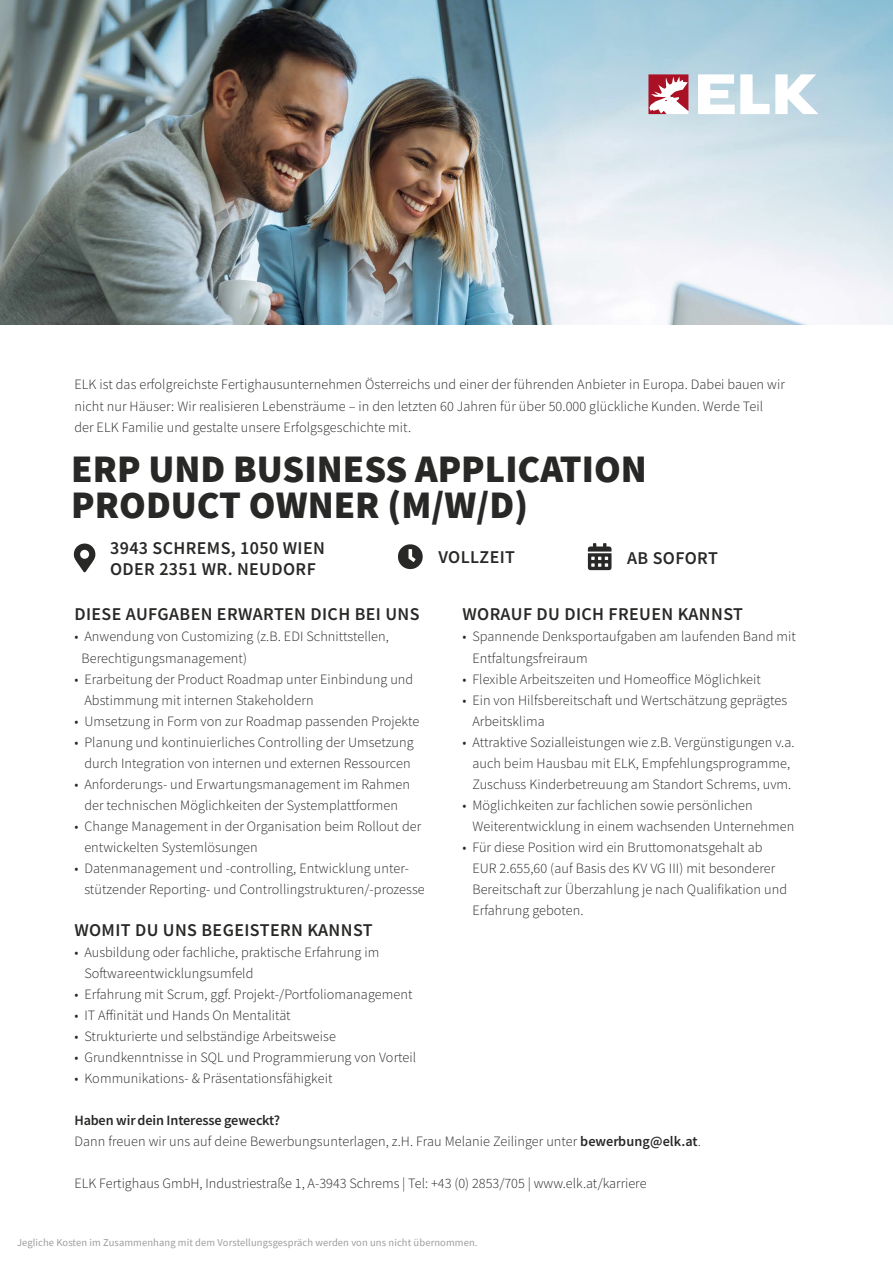
<style>
.page{position:relative;width:893px;height:1263px;background:#fff}
.page>*{position:absolute;margin:0;border:0;box-sizing:border-box;transform-origin:0 0}
.t1{font:900 38.7px/36.2px "Source Sans Pro";color:#282827}
.t2{font:18px/21px "Source Sans Variable";letter-spacing:.05em;color:#282827}
.t3{font:14.25px/21px "Source Sans Variable";letter-spacing:.01em;color:#282827}
.t4{font:10.5px "Source Sans Pro";letter-spacing:.01em;color:#9d9d9c}
</style>
<div class="page">
<svg style="left:74px;top:543px;width:21px;height:29px"></svg>
<svg style="left:398px;top:544px;width:25px;height:25px"></svg>
<svg style="left:588px;top:543px;width:23px;height:27px"></svg>
<img style="left:0;top:0;width:893px;height:325px">
<svg style="left:648px;top:74px;width:40px;height:40px"></svg>
<svg style="left:698px;top:74px;width:121px;height:40px"></svg>
<p class="t3" style="left:74px;top:374px;width:712px">ELK ist das erfolgreichste Fertighausunternehmen Österreichs und einer der führenden Anbieter in Europa. Dabei bauen wir nicht nur Häuser: Wir realisieren Lebensträume – in den letzten 60 Jahren für über 50.000 glückliche Kunden. Werde Teil der ELK Familie und gestalte unsere Erfolgsgeschichte mit.</p>
<h1 class="t1" style="left:71px;top:450px;width:577px">ERP UND BUSINESS APPLICATION<br>PRODUCT OWNER (M/W/D)</h1>
<p class="t2" style="left:110px;top:537px;width:216px">3943 SCHREMS, 1050 WIEN<br>ODER 2351 WR. NEUDORF</p>
<p class="t2" style="left:438px;top:547px;width:78px">VOLLZEIT</p>
<p class="t2" style="left:627px;top:547px;width:92px">AB SOFORT</p>
<p class="t2" style="left:462px;top:604px;width:282px">WORAUF DU DICH FREUEN KANNST</p>
<p class="t3" style="left:472px;top:626px;width:325px;text-indent:-10px">• Spannende Denksportaufgaben am laufenden Band mit<br>Entfaltungsfreiraum</p>
<p class="t3" style="left:462px;top:668px;width:300px">• Flexible Arbeitszeiten und Homeoffice Möglichkeit</p>
<p class="t3" style="left:472px;top:689px;width:316px;text-indent:-10px">• Ein von Hilfsbereitschaft und Wertschätzung geprägtes<br>Arbeitsklima</p>
<p class="t3" style="left:462px;top:731px;width:334px;text-align:center">• Attraktive Sozialleistungen wie z.B. Vergünstigungen v.a. auch beim Hausbau mit ELK, Empfehlungsprogramme,<br>Zuschuss Kinderbetreuung am Standort Schrems, uvm.</p>
<p class="t3" style="left:472px;top:794px;width:323px;text-indent:-10px">• Möglichkeiten zur fachlichen sowie persönlichen<br>Weiterentwicklung in einem wachsenden Unternehmen</p>
<p class="t3" style="left:472px;top:836px;width:316px;text-indent:-10px">• Für diese Position wird ein Bruttomonatsgehalt ab EUR 2.655,60 (auf Basis des KV VG III) mit besonderer Bereitschaft zur Überzahlung je nach Qualifikation und Erfahrung geboten.</p>
<p class="t2" style="left:74px;top:604px;width:346px">DIESE AUFGABEN ERWARTEN DICH BEI UNS</p>
<p class="t3" style="left:81px;top:626px;width:309px;text-indent:-7px">• Anwendung von Customizing (z.B. EDI Schnittstellen,<br>Berechtigungsmanagement)</p>
<p class="t3" style="left:84px;top:668px;width:330px;text-indent:-10px">• Erarbeitung der Product Roadmap unter Einbindung und<br>Abstimmung mit internen Stakeholdern</p>
<p class="t3" style="left:74px;top:710px;width:346px">• Umsetzung in Form von zur Roadmap passenden Projekte</p>
<p class="t3" style="left:74px;top:731px;width:341px;text-align:center">• Planung und kontinuierliches Controlling der Umsetzung durch Integration von internen und externen Ressourcen</p>
<p class="t3" style="left:74px;top:773px;width:337px;text-align:center">• Anforderungs- und Erwartungsmanagement im Rahmen der technischen Möglichkeiten der Systemplattformen</p>
<p class="t3" style="left:84px;top:815px;width:338px;text-indent:-10px">• Change Management in der Organisation beim Rollout der entwickelten Systemlösungen</p>
<p class="t3" style="left:84px;top:857px;width:342px;text-indent:-10px">• Datenmanagement und -controlling, Entwicklung unter&shy;stützender Reporting- und Controllingstrukturen/-prozesse</p>
<p class="t2" style="left:74px;top:919px;width:299px">WOMIT DU UNS BEGEISTERN KANNST</p>
<p class="t3" style="left:84px;top:941px;width:296px;text-indent:-10px">• Ausbildung oder fachliche, praktische Erfahrung im<br>Softwareentwicklungsumfeld</p>
<p class="t3" style="left:74px;top:983px;width:339px">• Erfahrung mit Scrum, ggf. Projekt-/Portfoliomanagement</p>
<p class="t3" style="left:74px;top:1004px;width:218px">• IT Affinität und Hands On Mentalität</p>
<p class="t3" style="left:74px;top:1025px;width:263px">• Strukturierte und selbständige Arbeitsweise</p>
<p class="t3" style="left:74px;top:1046px;width:343px">• Grundkenntnisse in SQL und Programmierung von Vorteil</p>
<p class="t3" style="left:74px;top:1067px;width:259px">• Kommunikations- &amp; Präsentationsfähigkeit</p>
<p class="t3" style="left:74px;top:1109px;width:628px">Haben wir dein Interesse geweckt?<br>Dann freuen wir uns auf deine Bewerbungsunterlagen, z.H. Frau Melanie Zeilinger unter bewerbung@elk.at.</p>
<p class="t3" style="left:74px;top:1172px;width:574px">ELK Fertighaus GmbH, Industriestraße 1, A-3943 Schrems | Tel: +43 (0) 2853/705 | www.elk.at/karriere</p>
<p class="t4" style="left:17px;top:1236px;width:462px">Jegliche Kosten im Zusammenhang mit dem Vorstellungsgespräch werden von uns nicht übernommen.</p>
</div>
